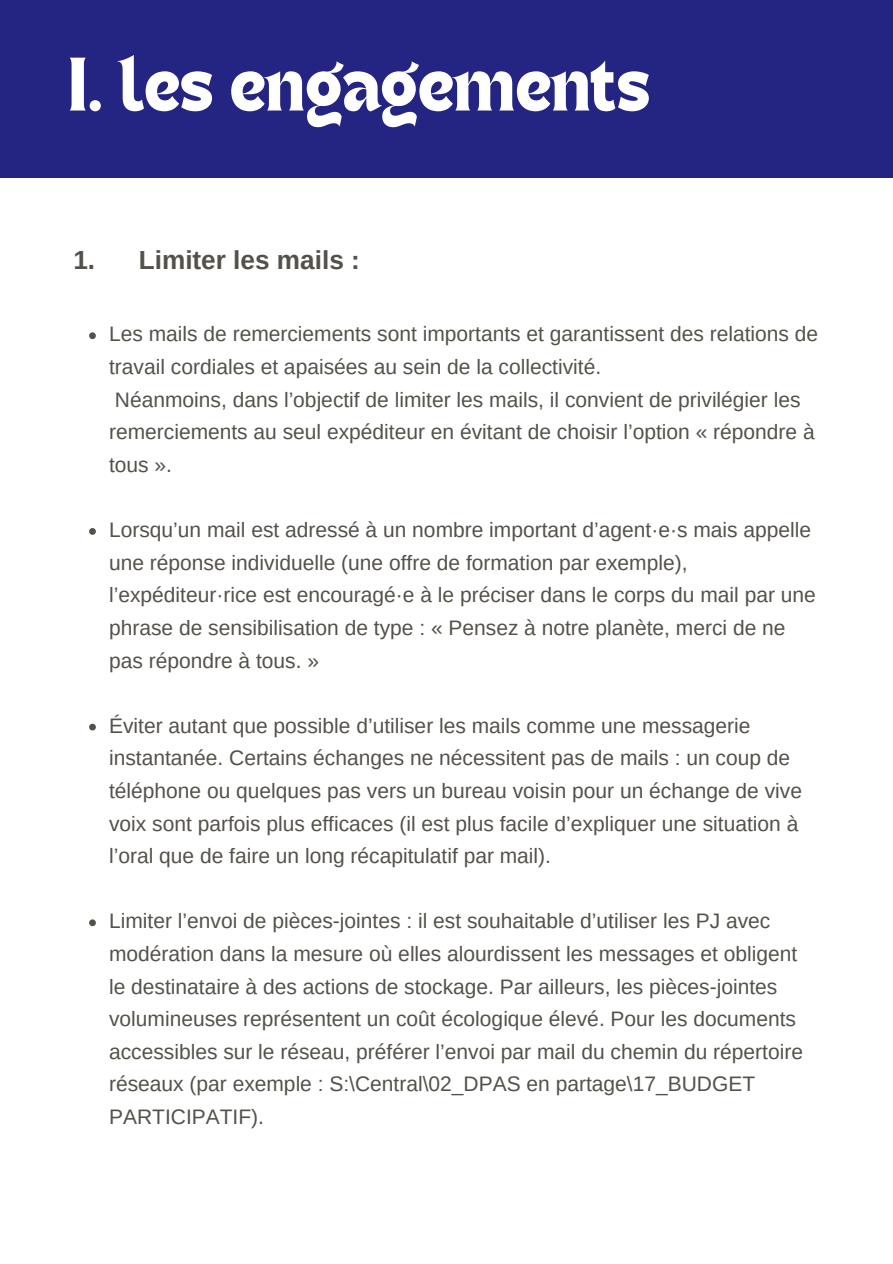
<style>
.page{position:relative;width:893px;height:1264px;background:#fff}
.page>*{position:absolute;margin:0;border:0;box-sizing:border-box;transform-origin:0 0}
.t1{font:54.75px "TANHEADLINE";color:#fff}
.t2{font:700 26.1px "Arimo";color:#54514a}
.t3{font:21px/32.5px "Arimo";color:#54514a}
</style>
<div class="page">
<div style="left:0;top:0;width:892px;height:178px;background:#242582"></div>
<svg style="left:89px;top:332px;width:7px;height:7px"></svg>
<svg style="left:89px;top:528px;width:7px;height:7px"></svg>
<svg style="left:89px;top:723px;width:7px;height:7px"></svg>
<svg style="left:89px;top:919px;width:7px;height:7px"></svg>
<p class="t1" style="left:69px;top:54px;width:582px">I. les engagements</p>
<p class="t2" style="left:73px;top:246px;width:288px">1. Limiter les mails :</p>
<p class="t3" style="left:109px;top:318px;width:710px">Les mails de remerciements sont importants et garantissent des relations de travail cordiales et apaisées au sein de la collectivité.<br>Néanmoins, dans l’objectif de limiter les mails, il convient de privilégier les remerciements au seul expéditeur en évitant de choisir l’option « répondre à tous ».</p>
<p class="t3" style="left:109px;top:513px;width:708px">Lorsqu’un mail est adressé à un nombre important d’agent·e·s mais appelle une réponse individuelle (une offre de formation par exemple), l’expéditeur·rice est encouragé·e à le préciser dans le corps du mail par une phrase de sensibilisation de type : « Pensez à notre planète, merci de ne pas répondre à tous. »</p>
<p class="t3" style="left:109px;top:709px;width:694px">Éviter autant que possible d’utiliser les mails comme une messagerie instantanée. Certains échanges ne nécessitent pas de mails : un coup de téléphone ou quelques pas vers un bureau voisin pour un échange de vive voix sont parfois plus efficaces (il est plus facile d’expliquer une situation à l’oral que de faire un long récapitulatif par mail).</p>
<p class="t3" style="left:109px;top:904px;width:695px">Limiter l’envoi de pièces-jointes : il est souhaitable d’utiliser les PJ avec modération dans la mesure où elles alourdissent les messages et obligent le destinataire à des actions de stockage. Par ailleurs, les pièces-jointes volumineuses représentent un coût écologique élevé. Pour les documents accessibles sur le réseau, préférer l’envoi par mail du chemin du répertoire réseaux (par exemple : S:\Central\02_DPAS en partage\17_BUDGET PARTICIPATIF).</p>
</div>
